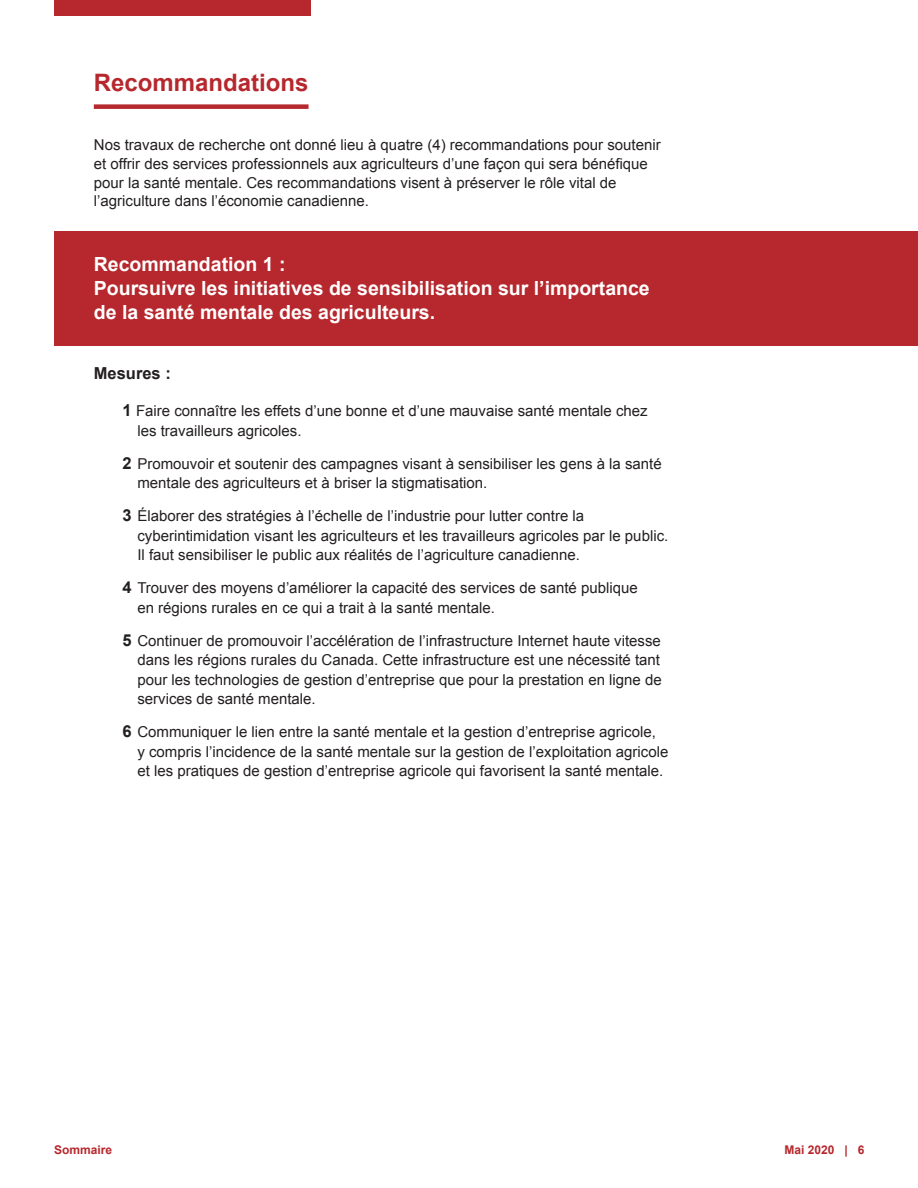
<style>
.page{position:relative;width:918px;height:1188px;background:#fff}
.page>*{position:absolute;margin:0;border:0;box-sizing:border-box;transform-origin:0 0}
.subhead{font:700 24px "Arial";color:#b6282d}
.t1{font:700 19.5px/24px "Arial";color:#fff}
.t2{font:700 16.5px "Arial";color:#231f20}
.body{font:15px/19.5px "Arial";color:#231f20}
.t3{font:700 12px "Arial";color:#b6282d}
.s1{font-weight:700;font-size:16.5px}
</style>
<div class="page">
<div style="left:54px;top:231px;width:864px;height:114px;background:#b6282d"></div>
<div style="left:54px;top:0;width:256px;height:15px;background:#b6282d"></div>
<div style="left:94px;top:104px;width:215px;height:5px;background:#b6282d"></div>
<p class="subhead" style="left:94px;top:67px;width:216px">Recommandations</p>
<p class="body" style="left:94px;top:136px;width:568px;line-height:18.8px">Nos travaux de recherche ont donné lieu à quatre (4) recommandations pour soutenir et offrir des services professionnels aux agriculteurs d’une façon qui sera bénéfique pour la santé mentale. Ces recommandations visent à préserver le rôle vital de l’agriculture dans l’économie canadienne.</p>
<p class="t1" style="left:94px;top:253px;width:557px">Recommandation 1 :<br>Poursuivre les initiatives de sensibilisation sur l’importance de la santé mentale des agriculteurs.</p>
<p class="t2" style="left:94px;top:362px;width:79px">Mesures :</p>
<p class="body" style="left:137px;top:402px;width:512px;text-indent:-15px"><span class="s1">1</span> Faire connaître les effets d’une bonne et d’une mauvaise santé mentale chez les travailleurs agricoles.</p>
<p class="body" style="left:137px;top:454px;width:526px;text-indent:-15px"><span class="s1">2</span> Promouvoir et soutenir des campagnes visant à sensibiliser les gens à la santé mentale des agriculteurs et à briser la stigmatisation.</p>
<p class="body" style="left:137px;top:507px;width:532px;text-indent:-15px"><span class="s1">3</span> Élaborer des stratégies à l’échelle de l’industrie pour lutter contre la cyberintimidation visant les agriculteurs et les travailleurs agricoles par le public.<br>Il faut sensibiliser le public aux réalités de l’agriculture canadienne.</p>
<p class="body" style="left:137px;top:579px;width:502px;text-indent:-15px"><span class="s1">4</span> Trouver des moyens d’améliorer la capacité des services de santé publique en régions rurales en ce qui a trait à la santé mentale.</p>
<p class="body" style="left:137px;top:631px;width:526px;text-align:justify;text-indent:-15px"><span class="s1">5</span> Continuer de promouvoir l’accélération de l’infrastructure Internet haute vitesse dans les régions rurales du Canada. Cette infrastructure est une nécessité tant pour les technologies de gestion d’entreprise que pour la prestation en ligne de services de santé mentale.</p>
<p class="body" style="left:137px;top:723px;width:533px;text-indent:-15px"><span class="s1">6</span> Communiquer le lien entre la santé mentale et la gestion d’entreprise agricole,<br>y compris l’incidence de la santé mentale sur la gestion de l’exploitation agricole et les pratiques de gestion d’entreprise agricole qui favorisent la santé mentale.</p>
<p class="t3" style="left:54px;top:1142px;width:60px">Sommaire</p>
<p class="t3" style="left:784px;top:1142px;width:82px">Mai 2020 | 6</p>
</div>
